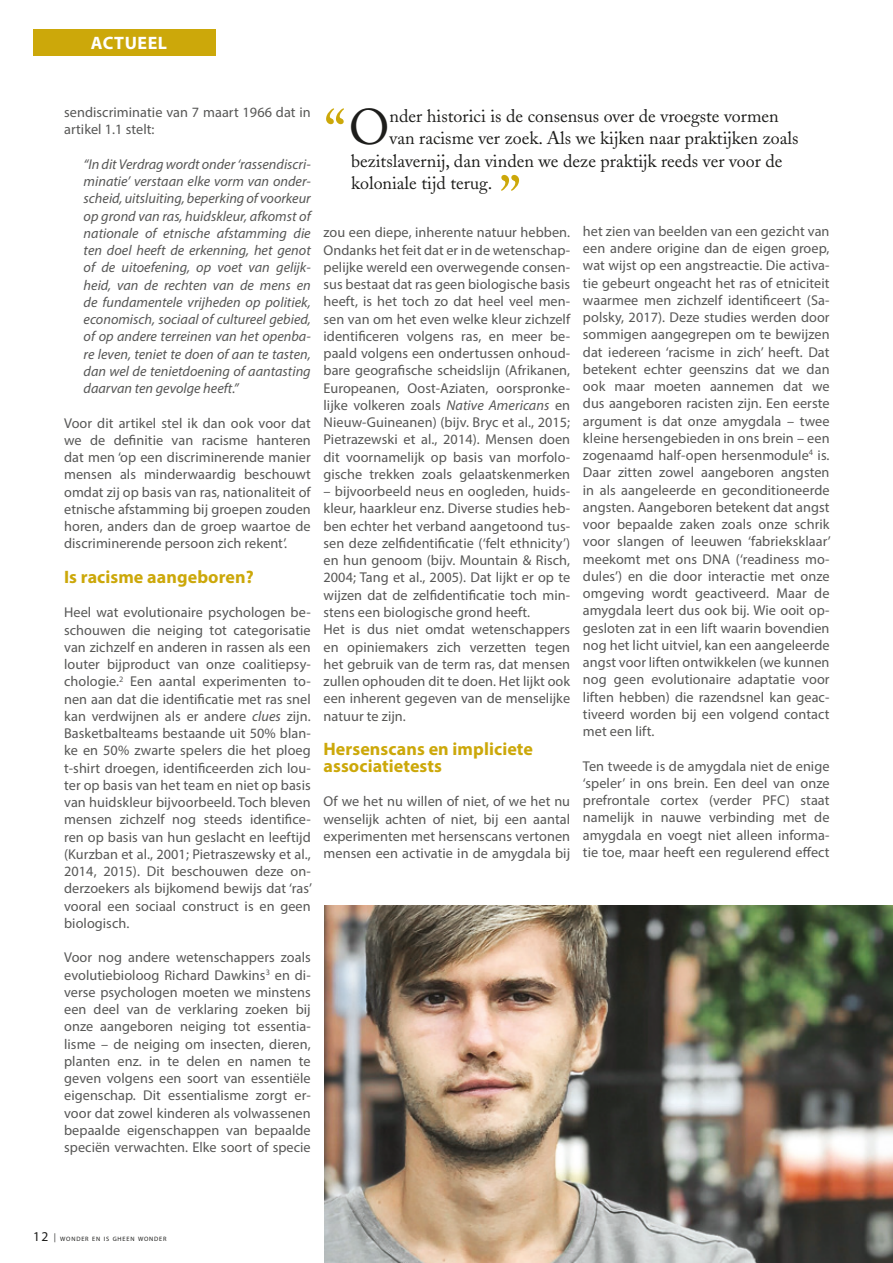
<style>
.page{position:relative;width:893px;height:1263px;background:#fff}
.page>*{position:absolute;margin:0;border:0;box-sizing:border-box;transform-origin:0 0}
.t1{font:60px "Adobe Caslon";color:#cca80a}
.t2{font:49.65px "Adobe Caslon";color:#1d1d1b}
.t3{font:18px "Adobe Caslon";color:#1d1d1b}
.t4{font:700 18px/17.2px "Myriad Pro";letter-spacing:.005em;color:#cca80a}
.t5{font:700 18px "Myriad Pro";letter-spacing:.03em;color:#fff}
.t6{font:14.25px/17.2px "Myriad Pro";letter-spacing:.005em;color:#575756;text-align:justify}
.t7{font:italic 14.25px/17.2px "Myriad Pro";color:#575756;text-align:justify}
.t8{font:6.3px "Myriad Pro";letter-spacing:.13em;color:#1d1d1b}
.s1{font-style:italic}
.s2{font-size:13.5px}
</style>
<div class="page">
<div style="left:33px;top:29px;width:183px;height:27px;background:#cca80a"></div>
<img style="left:325px;top:906px;width:568px;height:357px">
<p class="t5" style="left:91px;top:31px;width:78px">actueel</p>
<p class="t6" style="left:64px;top:103px;width:248px">sendiscriminatie van 7 maart 1966 dat in artikel 1.1 stelt:</p>
<p class="t7" style="left:84px;top:155px;width:229px">“In dit Verdrag wordt onder ‘rassendiscri&shy;minatie’ verstaan elke vorm van onder&shy;scheid, uitsluiting, beperking of voorkeur op grond van ras, huidskleur, afkomst of nationale of etnische afstamming die ten doel heeft de erkenning, het genot of de uitoefening, op voet van gelijk&shy;heid, van de rechten van de mens en de fundamentele vrijheden op politiek, economisch, sociaal of cultureel gebied, of op andere terreinen van het openba&shy;re leven, teniet te doen of aan te tasten, dan wel de tenietdoening of aantasting daarvan ten gevolge heeft.”</p>
<p class="t6" style="left:64px;top:414px;width:248px">Voor dit artikel stel ik dan ook voor dat we de definitie van racisme hanteren dat men ‘op een discriminerende manier mensen als minderwaardig beschouwt omdat zij op basis van ras, nationaliteit of etnische afstamming bij groepen zouden horen, anders dan de groep waartoe de discriminerende persoon zich rekent’.</p>
<p class="t4" style="left:64px;top:567px;width:191px">Is racisme aangeboren?</p>
<p class="t6" style="left:64px;top:604px;width:249px">Heel wat evolutionaire psychologen be&shy;schouwen die neiging tot categorisatie van zichzelf en anderen in rassen als een louter bijproduct van onze coalitiepsy&shy;chologie.<sup>2</sup> Een aantal experimenten to&shy;nen aan dat die identificatie met ras snel kan verdwijnen als er andere <span class="s1">clues</span> zijn.<br>Basketbalteams bestaande uit 50% blan&shy;ke en 50% zwarte spelers die het ploeg t-shirt droegen, identificeerden zich lou&shy;ter op basis van het team en niet op basis van huidskleur bijvoorbeeld. Toch bleven mensen zichzelf nog steeds identifice&shy;ren op basis van hun geslacht en leeftijd (Kurzban et al., 2001; Pietraszewsky et al., 2014, 2015). Dit beschouwen deze on&shy;derzoekers als bijkomend bewijs dat ‘ras’ vooral een sociaal construct is en geen biologisch.</p>
<p class="t6" style="left:64px;top:949px;width:248px">Voor nog andere wetenschappers zoals evolutiebioloog Richard Dawkins<sup>3</sup> en di&shy;verse psychologen moeten we minstens een deel van de verklaring zoeken bij onze aangeboren neiging tot essentia&shy;lisme – de neiging om insecten, dieren, planten enz. in te delen en namen te geven volgens een soort van essentiële eigenschap. Dit essentialisme zorgt er&shy;voor dat zowel kinderen als volwassenen bepaalde eigenschappen van bepaalde speciën verwachten. Elke soort of specie</p>
<h2 class="t2" style="left:349px;top:98px;width:42px">O</h2>
<p class="t3" style="left:390px;top:105px;width:391px">nder historici is de consensus over de vroegste vormen</p>
<h1 class="t1" style="left:324px;top:96px;width:23px">“</h1>
<p class="t3" style="left:390px;top:127px;width:410px">van racisme ver zoek. Als we kijken naar praktijken zoals</p>
<p class="t3" style="left:351px;top:150px;width:433px">bezitslavernij, dan vinden we deze praktijk reeds ver voor de</p>
<p class="t3" style="left:351px;top:172px;width:143px">koloniale tijd terug.</p>
<h1 class="t1" style="left:499px;top:163px;width:23px">”</h1>
<p class="t6" style="left:324px;top:224px;width:248px">zou een diepe, inherente natuur hebben.<br>Ondanks het feit dat er in de wetenschap&shy;pelijke wereld een overwegende consen&shy;sus bestaat dat ras geen biologische basis heeft, is het toch zo dat heel veel men&shy;sen van om het even welke kleur zichzelf identificeren volgens ras, en meer be&shy;paald volgens een ondertussen onhoud&shy;bare geografische scheidslijn (Afrikanen, Europeanen, Oost-Aziaten, oorspronke&shy;lijke volkeren zoals <span class="s1">Native Americans</span> en Nieuw-Guineanen) (bijv. Bryc et al., 2015; Pietrazewski et al., 2014). Mensen doen dit voornamelijk op basis van morfolo&shy;gische trekken zoals gelaatskenmerken</p>
<p class="t6" style="left:324px;top:482px;width:248px;text-align:left">– bijvoorbeeld neus en oogleden, huids&shy;kleur, haarkleur enz. Diverse studies heb&shy;ben echter het verband aangetoond tus&shy;sen deze zelfidentificatie (‘felt ethnicity’) en hun genoom (bijv. Mountain &amp; Risch, 2004; Tang et al., 2005). Dat lijkt er op te wijzen dat de zelfidentificatie toch min&shy;stens een biologische grond heeft.<br>Het is dus niet omdat wetenschappers en opiniemakers zich verzetten tegen het gebruik van de term ras, dat mensen zullen ophouden dit te doen. Het lijkt ook een inherent gegeven van de menselijke natuur te zijn.</p>
<p class="t4" style="left:324px;top:739px;width:211px">Hersenscans en impliciete associatietests</p>
<p class="t6" style="left:324px;top:793px;width:248px">Of we het nu willen of niet, of we het nu wenselijk achten of niet, bij een aantal experimenten met hersenscans vertonen mensen een activatie in de amygdala bij</p>
<p class="t6" style="left:583px;top:222px;width:249px">het zien van beelden van een gezicht van een andere origine dan de eigen groep, wat wijst op een angstreactie. Die activa&shy;tie gebeurt ongeacht het ras of etniciteit waarmee men zichzelf identificeert (Sa&shy;polsky, 2017). Deze studies werden door sommigen aangegrepen om te bewijzen dat iedereen ‘racisme in zich’ heeft. Dat betekent echter geenszins dat we dan ook maar moeten aannemen dat we dus aangeboren racisten zijn. Een eerste argument is dat onze amygdala – twee kleine hersengebieden in ons brein – een zogenaamd half-open hersenmodule<sup>4</sup> is.<br>Daar zitten zowel aangeboren angsten in als aangeleerde en geconditioneerde angsten. Aangeboren betekent dat angst voor bepaalde zaken zoals onze schrik voor slangen of leeuwen ‘fabrieksklaar’ meekomt met ons DNA (‘readiness mo&shy;dules’) en die door interactie met onze omgeving wordt geactiveerd. Maar de amygdala leert dus ook bij. Wie ooit op&shy;gesloten zat in een lift waarin bovendien nog het licht uitviel, kan een aangeleerde angst voor liften ontwikkelen (we kunnen nog geen evolutionaire adaptatie voor liften hebben) die razendsnel kan geac&shy;tiveerd worden bij een volgend contact met een lift.</p>
<p class="t6" style="left:583px;top:757px;width:248px">Ten tweede is de amygdala niet de enige ‘speler’ in ons brein. Een deel van onze prefrontale cortex (verder PFC) staat namelijk in nauwe verbinding met de amygdala en voegt niet alleen informa&shy;tie toe, maar heeft een regulerend effect</p>
<p class="t8" style="left:33px;top:1235px;width:135px"><span class="s2">12</span> <sup>|</sup> WONDER EN IS GHEEN WONDER</p>
</div>
